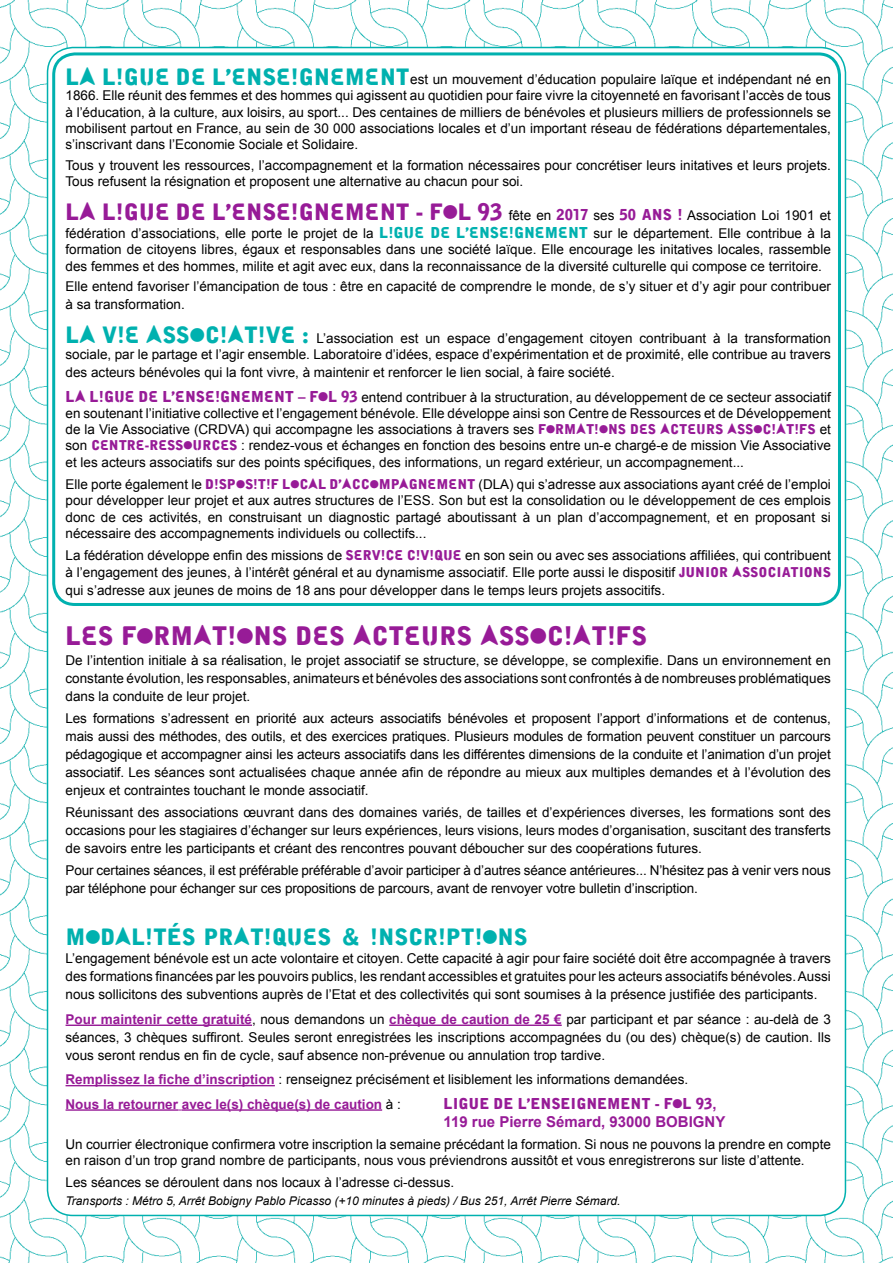
<style>
.page{position:relative;width:893px;height:1263px;background:#fff}
.page>*{position:absolute;margin:0;border:0;box-sizing:border-box;transform-origin:0 0}
.t1{font:25.5px "Alpha Ligue";color:#971b97}
.t2{font:22.5px "Alpha Ligue";color:#00b1af}
.t3{font:22.5px "Alpha Ligue";color:#971b97}
.t4{font:700 15px "Arial";color:#971b97}
.t5{font:15px "Alpha Ligue";color:#971b97}
.t6{font:13.5px/18px "Arial";color:#000}
.t7{font:700 13.5px/24.5px "Arial";color:#971b97}
.t8{font:13.5px "Alpha Ligue";color:#971b97}
.t9{font:italic 12px "Arial";color:#000}
.s1{font-family:"Alpha Ligue";font-size:15px;color:#971b97}
.s2{font-family:"Alpha Ligue";font-size:15px;color:#00b1af}
.s3{font-family:"Alpha Ligue";color:#971b97}
.s4{font-family:"Arial";color:#000}
.s5{font-weight:700;color:#971b97}
.s6{font-weight:400;color:#000}
.s7{font-family:"Arial";font-weight:700}
</style>
<div class="page">
<img style="left:0;top:0;width:893px;height:1263px">
<div style="left:48px;top:48px;width:797px;height:1167px;background:#fff;border-radius:26px"></div>
<div style="left:52px;top:52px;width:789px;height:554px;border:3px solid #00b1af;border-radius:21px"></div>
<hr style="left:66px;top:1024px;width:186px;height:2px;background:#971b97">
<hr style="left:389px;top:1024px;width:173px;height:2px;background:#971b97">
<hr style="left:66px;top:1085px;width:209px;height:1px;background:#971b97">
<hr style="left:66px;top:1109px;width:112px;height:2px;background:#971b97">
<hr style="left:182px;top:1109px;width:200px;height:2px;background:#971b97">
<h2 class="t2" style="left:66px;top:63px;width:346px">LA LIGUE DE L’ENSEIGNEMENT</h2>
<p class="t6" style="left:66px;top:72px;width:767px;line-height:16.2px;text-align:justify;text-indent:345px">est un mouvement d’éducation populaire laïque et indépendant né en 1866. Elle réunit des femmes et des hommes qui agissent au quotidien pour faire vivre la citoyenneté en favorisant l’accès de tous à l’éducation, à la culture, aux loisirs, au sport... Des centaines de milliers de bénévoles et plusieurs milliers de professionnels se mobilisent partout en France, au sein de 30 000 associations locales et d’un important réseau de fédérations départementales, s’inscrivant dans l’Economie Sociale et Solidaire.</p>
<p class="t6" style="left:66px;top:157px;width:767px;line-height:16.2px">Tous y trouvent les ressources, l’accompagnement et la formation nécessaires pour concrétiser leurs initatives et leurs projets.<br>Tous refusent la résignation et proposent une alternative au chacun pour soi.</p>
<h2 class="t3" style="left:66px;top:198px;width:439px">LA LIGUE DE L’ENSEIGNEMENT - FOL 93</h2>
<p class="t6" style="left:66px;top:207px;width:767px;text-align:right">fête en <span class="s1">2017</span> ses <span class="s1">50 ANS !</span> Association Loi 1901 et<br>fédération d’associations, elle porte le projet de la <span class="s2">LIGUE DE L’ENSEIGNEMENT</span> sur le département. Elle contribue à la</p>
<p class="t6" style="left:66px;top:242px;width:767px;line-height:16.2px">formation de citoyens libres, égaux et responsables dans une société laïque. Elle encourage les initatives locales, rassemble des femmes et des hommes, milite et agit avec eux, dans la reconnaissance de la diversité culturelle qui compose ce territoire.</p>
<p class="t6" style="left:66px;top:277px;width:767px">Elle entend favoriser l’émancipation de tous : être en capacité de comprendre le monde, de s’y situer et d’y agir pour contribuer à sa transformation.</p>
<h2 class="t2" style="left:66px;top:321px;width:245px">LA VIE ASSOCIATIVE :</h2>
<p class="t6" style="left:66px;top:331px;width:767px;line-height:16.2px;text-align:right">L’association est un espace d’engagement citoyen contribuant à la transformation<br>sociale, par le partage et l’agir ensemble. Laboratoire d’idées, espace d’expérimentation et de proximité, elle contribue au travers</p>
<p class="t6" style="left:66px;top:361px;width:767px;line-height:24.5px">des acteurs bénévoles qui la font vivre, à maintenir et renforcer le lien social, à faire société.<br><span class="s1">LA LIGUE DE L’ENSEIGNEMENT – FOL 93</span> entend contribuer à la structuration, au développement de ce secteur associatif</p>
<p class="t6" style="left:66px;top:405px;width:767px;line-height:16.2px">en soutenant l’initiative collective et l’engagement bénévole. Elle développe ainsi son Centre de Ressources et de Développement de la Vie Associative (CRDVA) qui accompagne les associations à travers ses <span class="s3">FORMATIONS</span></p>
<p class="t8" style="left:630px;top:421px;width:10px">DES</p>
<p class="t8" style="left:660px;top:421px;width:10px">ACTEURS</p>
<p class="t8" style="left:727px;top:421px;width:9px">ASSOCIATIFS</p>
<p class="t6" style="left:820px;top:421px;width:13px">et</p>
<p class="t8" style="left:66px;top:437px;width:45px"><span class="s4">son</span> CENTRE</p>
<p class="t8" style="left:145px;top:437px;width:24px">-RESSOURCES</p>
<p class="t6" style="left:66px;top:438px;width:767px;line-height:16.2px;text-indent:176px">: rendez-vous et échanges en fonction des besoins entre un-e chargé-e de mission Vie Associative et les acteurs associatifs sur des points spécifiques, des informations, un regard extérieur, un accompagnement...</p>
<p class="t6" style="left:66px;top:476px;width:157px">Elle porte également le <span class="s3">DISPOSITIF</span></p>
<p class="t8" style="left:282px;top:476px;width:18px">LOCAL</p>
<p class="t8" style="left:330px;top:476px;width:33px">D’ACCOMPAGNEMENT</p>
<p class="t6" style="left:66px;top:477px;width:767px;line-height:16.2px;text-align:justify;text-indent:413px">(DLA) qui s’adresse aux associations ayant créé de l’emploi pour développer leur projet et aux autres structures de l’ESS. Son but est la consolidation ou le développement de ces emplois donc de ces activités, en construisant un diagnostic partagé aboutissant à un plan d’accompagnement, et en proposant si nécessaire des accompagnements individuels ou collectifs...</p>
<p class="t6" style="left:66px;top:547px;width:298px">La fédération développe enfin des missions de <span class="s3">SERVICE</span></p>
<p class="t6" style="left:66px;top:548px;width:767px;line-height:16.2px;text-align:right"><span class="s3">CIVI QUE</span> en son sein ou avec ses associations affiliées, qui contribuent<br>à l’engagement des jeunes, à l’intérêt général et au dynamisme associatif. Elle porte aussi le dispositif <span class="s3">JUNIOR ASSOCIATIONS</span></p>
<p class="t6" style="left:66px;top:581px;width:601px">qui s’adresse aux jeunes de moins de 18 ans pour développer dans le temps leurs projets associtifs.</p>
<h1 class="t1" style="left:66px;top:620px;width:583px">LES FORMATIONS DES ACTEURS ASSOCIATIFS</h1>
<p class="t6" style="left:66px;top:651px;width:767px;text-align:justify">De l’intention initiale à sa réalisation, le projet associatif se structure, se développe, se complexifie. Dans un environnement en constante évolution, les responsables, animateurs et bénévoles des associations sont confrontés à de nombreuses problématiques dans la conduite de leur projet.</p>
<p class="t6" style="left:66px;top:709px;width:767px;text-align:justify">Les formations s’adressent en priorité aux acteurs associatifs bénévoles et proposent l’apport d’informations et de contenus, mais aussi des méthodes, des outils, et des exercices pratiques. Plusieurs modules de formation peuvent constituer un parcours pédagogique et accompagner ainsi les acteurs associatifs dans les différentes dimensions de la conduite et l’animation d’un projet associatif. Les séances sont actualisées chaque année afin de répondre au mieux aux multiples demandes et à l’évolution des enjeux et contraintes touchant le monde associatif.</p>
<p class="t6" style="left:66px;top:804px;width:767px;text-align:justify">Réunissant des associations œuvrant dans des domaines variés, de tailles et d’expériences diverses, les formations sont des occasions pour les stagiaires d’échanger sur leurs expériences, leurs visions, leurs modes d’organisation, suscitant des transferts de savoirs entre les participants et créant des rencontres pouvant déboucher sur des coopérations futures.</p>
<p class="t6" style="left:66px;top:862px;width:767px">Pour certaines séances, il est préférable préférable d’avoir participer à d’autres séance antérieures... N’hésitez pas à venir vers nous par téléphone pour échanger sur ces propositions de parcours, avant de renvoyer votre bulletin d’inscription.</p>
<h2 class="t2" style="left:66px;top:922px;width:463px">MODALITÉS PRATIQUES &amp; INSCRIPTIONS</h2>
<p class="t6" style="left:66px;top:950px;width:767px;text-align:justify">L’engagement bénévole est un acte volontaire et citoyen. Cette capacité à agir pour faire société doit être accompagnée à travers des formations financées par les pouvoirs publics, les rendant accessibles et gratuites pour les acteurs associatifs bénévoles. Aussi nous sollicitons des subventions auprès de l’Etat et des collectivités qui sont soumises à la présence justifiée des participants.</p>
<p class="t6" style="left:66px;top:1010px;width:767px;text-align:justify"><span class="s5">Pour maintenir cette gratuité</span>, nous demandons un <span class="s5">chèque de caution de 25 €</span> par participant et par séance : au-delà de 3 séances, 3 chèques suffiront. Seules seront enregistrées les inscriptions accompagnées du (ou des) chèque(s) de caution. Ils vous seront rendus en fin de cycle, sauf absence non-prévenue ou annulation trop tardive.</p>
<p class="t7" style="left:66px;top:1068px;width:624px">Remplissez la fiche d’inscription <span class="s6">: renseignez précisément et lisiblement les informations demandées.<br></span>Nous la retourner avec le(s) chèque(s) de caution <span class="s6">à :</span></p>
<p class="t5" style="left:444px;top:1094px;width:275px">LIGUE DE L’ENSEIGNEMENT - FOL 93<span class="s7">,</span></p>
<p class="t4" style="left:444px;top:1111px;width:283px">119 rue Pierre Sémard, 93000 BOBIGNY</p>
<p class="t6" style="left:66px;top:1136px;width:767px;line-height:16.2px">Un courrier électronique confirmera votre inscription la semaine précédant la formation. Si nous ne pouvons la prendre en compte en raison d’un trop grand nombre de participants, nous vous préviendrons aussitôt et vous enregistrerons sur liste d’attente.</p>
<p class="t6" style="left:66px;top:1174px;width:390px">Les séances se déroulent dans nos locaux à l’adresse ci-dessus.</p>
<p class="t9" style="left:66px;top:1193px;width:556px">Transports : Métro 5, Arrêt Bobigny Pablo Picasso (+10 minutes à pieds) / Bus 251, Arrêt Pierre Sémard.</p>
</div>
